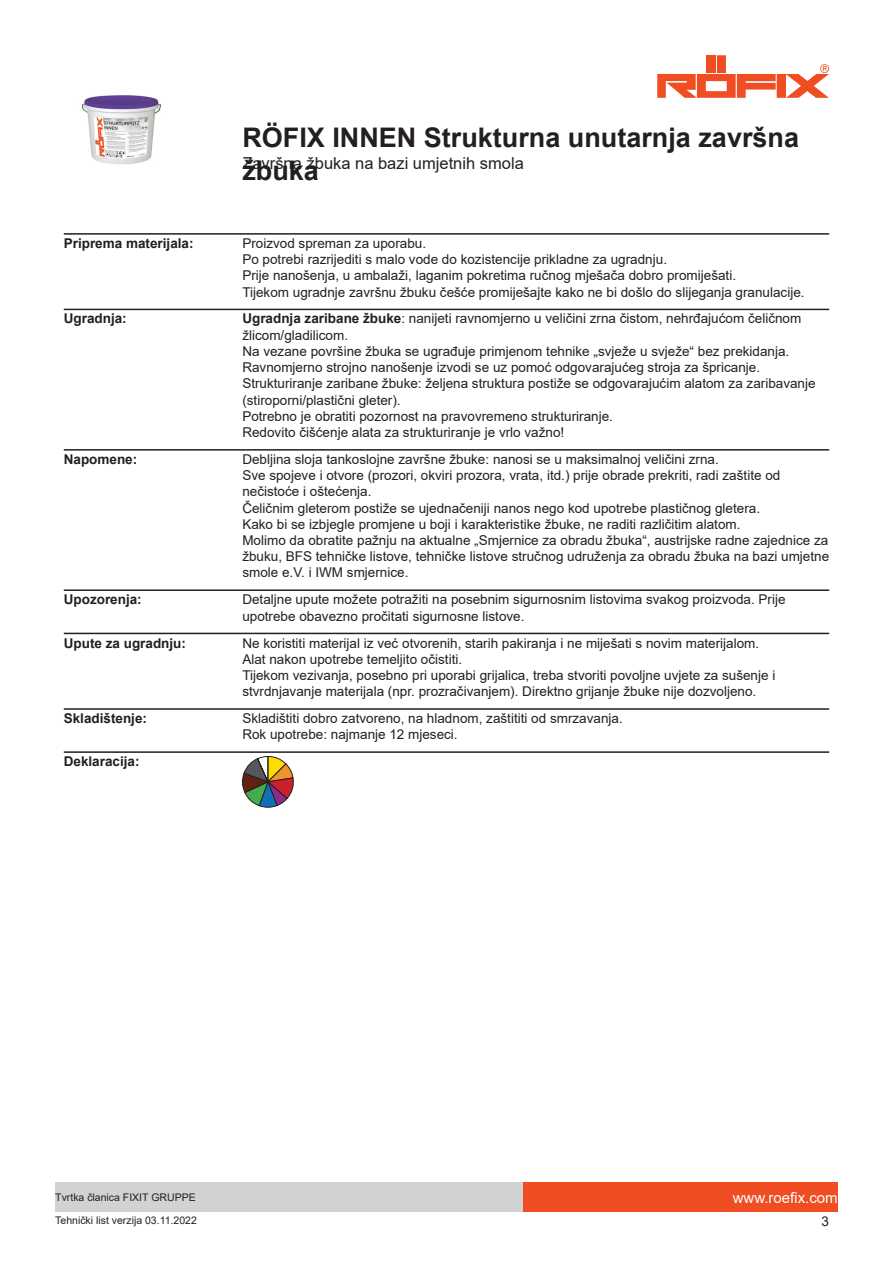
<style>
.page{position:relative;width:893px;height:1263px;background:#fff}
.page>*{position:absolute;margin:0;border:0;box-sizing:border-box;transform-origin:0 0}
.t1{font:700 27px/32.4px "Arial";color:#231f20}
.t2{font:16.5px "Arial";color:#231f20}
.t3{font:15px "Arial";color:#fff}
.t4{font:13.5px/16.2px "Arial";color:#231f20}
.t5{font:700 13.5px "Arial";color:#231f20}
.t6{font:10.5px "Arial";color:#231f20}
.s1{font-weight:700}
</style>
<div class="page">
<img style="left:82px;top:95px;width:79px;height:70px">
<div style="left:717px;top:55px;width:9px;height:18px;background:#f04d22"></div>
<div style="left:707px;top:55px;width:9px;height:18px;background:#f04d22"></div>
<svg style="left:657px;top:64px;width:172px;height:34px"></svg>
<div style="left:523px;top:1182px;width:315px;height:30px;background:#f04d22"></div>
<div style="left:55px;top:1182px;width:468px;height:30px;background:#d1d2d4"></div>
<hr style="left:64px;top:233px;width:765px;height:2px;background:#231f20">
<hr style="left:64px;top:309px;width:765px;height:1px;background:#231f20">
<hr style="left:64px;top:449px;width:765px;height:2px;background:#231f20">
<hr style="left:64px;top:589px;width:765px;height:2px;background:#231f20">
<hr style="left:64px;top:633px;width:765px;height:1px;background:#231f20">
<hr style="left:64px;top:708px;width:765px;height:2px;background:#231f20">
<hr style="left:64px;top:751px;width:765px;height:2px;background:#231f20">
<svg style="left:242px;top:756px;width:51px;height:51px"></svg>
<h1 class="t1" style="left:242px;top:122px;width:558px">RÖFIX INNEN Strukturna unutarnja završna žbuka</h1>
<p class="t2" style="left:242px;top:152px;width:283px">Završna žbuka na bazi umjetnih smola</p>
<p class="t5" style="left:64px;top:234px;width:131px">Priprema materijala:</p>
<p class="t4" style="left:242px;top:235px;width:564px">Proizvod spreman za uporabu.<br>Po potrebi razrijediti s malo vode do kozistencije prikladne za ugradnju.<br>Prije nanošenja, u ambalaži, laganim pokretima ručnog mješača dobro promiješati.<br>Tijekom ugradnje završnu žbuku češće promiješajte kako ne bi došlo do slijeganja granulacije.</p>
<p class="t5" style="left:64px;top:309px;width:65px">Ugradnja:</p>
<p class="t4" style="left:242px;top:311px;width:575px"><span class="s1">Ugradnja zaribane žbuke</span>: nanijeti ravnomjerno u veličini zrna čistom, nehrđajućom čeličnom žlicom/gladilicom.<br>Na vezane površine žbuka se ugrađuje primjenom tehnike „svježe u svježe“ bez prekidanja.<br>Ravnomjerno strojno nanošenje izvodi se uz pomoć odgovarajućeg stroja za špricanje.<br>Strukturiranje zaribane žbuke: željena struktura postiže se odgovarajućim alatom za zaribavanje (stiroporni/plastični gleter).<br>Potrebno je obratiti pozornost na pravovremeno strukturiranje.<br>Redovito čišćenje alata za strukturiranje je vrlo važno!</p>
<p class="t5" style="left:64px;top:450px;width:75px">Napomene:</p>
<p class="t4" style="left:242px;top:451px;width:588px">Debljina sloja tankoslojne završne žbuke: nanosi se u maksimalnoj veličini zrna.<br>Sve spojeve i otvore (prozori, okviri prozora, vrata, itd.) prije obrade prekriti, radi zaštite od nečistoće i oštećenja.<br>Čeličnim gleterom postiže se ujednačeniji nanos nego kod upotrebe plastičnog gletera.<br>Kako bi se izbjegle promjene u boji i karakteristike žbuke, ne raditi različitim alatom.<br>Molimo da obratite pažnju na aktualne „Smjernice za obradu žbuka“, austrijske radne zajednice za žbuku, BFS tehničke listove, tehničke listove stručnog udruženja za obradu žbuka na bazi umjetne smole e.V. i IWM smjernice.</p>
<p class="t5" style="left:64px;top:590px;width:80px">Upozorenja:</p>
<p class="t4" style="left:242px;top:591px;width:545px">Detaljne upute možete potražiti na posebnim sigurnosnim listovima svakog proizvoda. Prije upotrebe obavezno pročitati sigurnosne listove.</p>
<p class="t5" style="left:64px;top:633px;width:124px">Upute za ugradnju:</p>
<p class="t4" style="left:242px;top:635px;width:534px">Ne koristiti materijal iz već otvorenih, starih pakiranja i ne miješati s novim materijalom.<br>Alat nakon upotrebe temeljito očistiti.<br>Tijekom vezivanja, posebno pri uporabi grijalica, treba stvoriti povoljne uvjete za sušenje i stvrdnjavanje materijala (npr. prozračivanjem). Direktno grijanje žbuke nije dozvoljeno.</p>
<p class="t5" style="left:64px;top:709px;width:85px">Skladištenje:</p>
<p class="t4" style="left:242px;top:710px;width:382px">Skladištiti dobro zatvoreno, na hladnom, zaštititi od smrzavanja.<br>Rok upotrebe: najmanje 12 mjeseci.</p>
<p class="t5" style="left:64px;top:752px;width:77px">Deklaracija:</p>
<p class="t6" style="left:55px;top:1190px;width:142px">Tvrtka članica FIXIT GRUPPE</p>
<p class="t3" style="left:733px;top:1187px;width:107px">www.roefix.com</p>
<p class="t6" style="left:55px;top:1213px;width:143px">Tehnički list verzija 03.11.2022</p>
<p class="t4" style="left:821px;top:1213px;width:9px">3</p>
</div>
